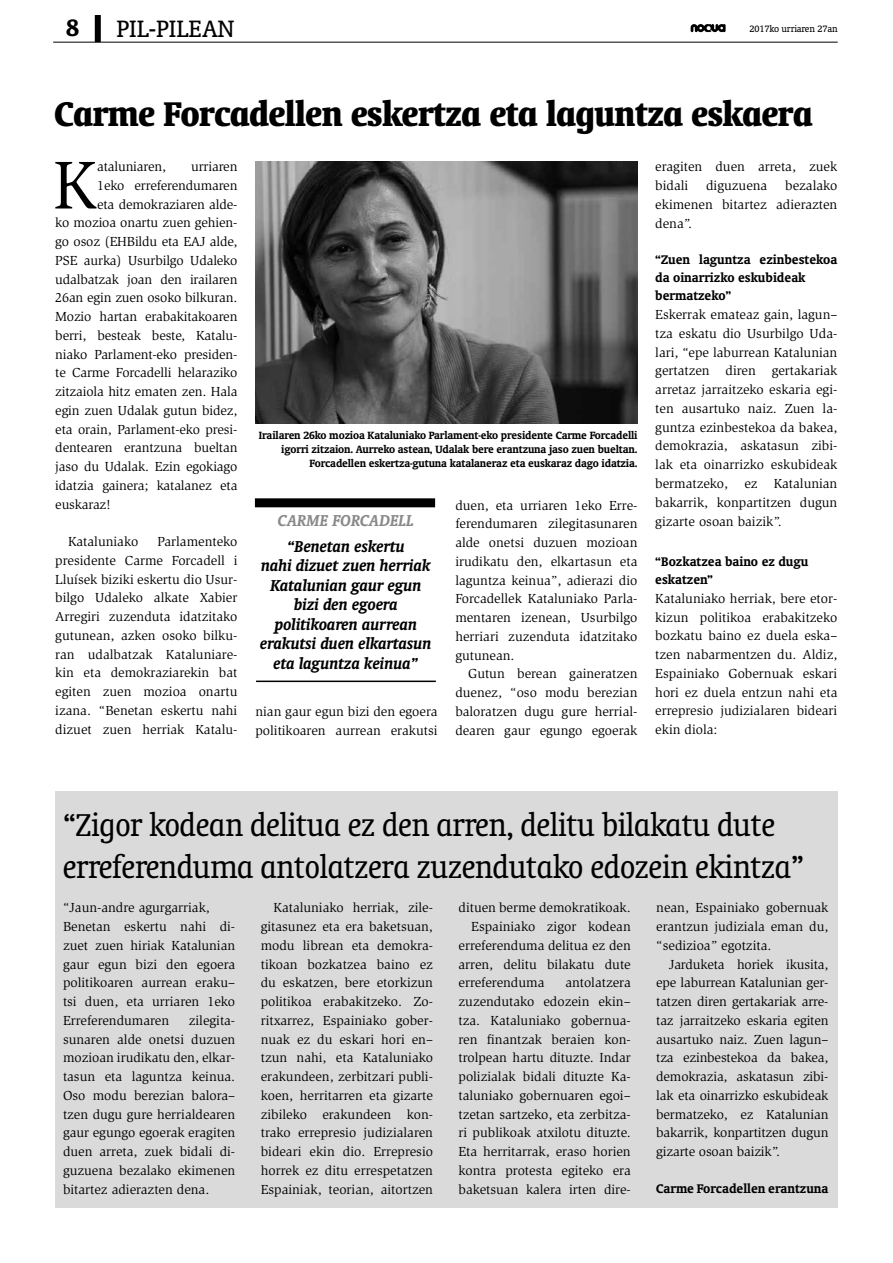
<style>
.page{position:relative;width:893px;height:1263px;background:#fff}
.page>*{position:absolute;margin:0;border:0;box-sizing:border-box;transform-origin:0 0}
.t1{font:69.45px "Slimbach";color:#000}
.t2{font:700 condensed 39px "Oranda BT";letter-spacing:-.01em;color:#000}
.t3{font:condensed 36px/42px "Oranda BT";letter-spacing:-.01em;color:#000}
.t4{font:27px "Oranda BT";color:#000}
.t5{font:700 27px "Oranda BT";color:#000}
.t6{font:italic 700 18px/19.5px "Oranda BT";color:#000;text-align:center}
.t7{font:italic 700 18px "Oranda BT";color:#8a8989}
.t8{font:700 14.25px/18px "Oranda BT";color:#000}
.t9{font:13.5px/18.8px "Slimbach";color:#000;text-align:justify}
.t10{font:700 12px/14.4px "Oranda BT";letter-spacing:-.01em;color:#000;text-align:right}
.t11{font:10.5px "Oranda BT";letter-spacing:-.01em;color:#000}
</style>
<div class="page">
<svg style="left:691px;top:24px;width:35px;height:8px"></svg>
<hr style="left:53px;top:42px;width:785px;height:1px;background:#000">
<div style="left:95px;top:15px;width:6px;height:27px;background:#000"></div>
<img style="left:256px;top:161px;width:382px;height:262px">
<div style="left:255px;top:498px;width:180px;height:9px;background:#000"></div>
<hr style="left:256px;top:680px;width:180px;height:2px;background:#000">
<div style="left:55px;top:791px;width:782px;height:417px;background:#dadada"></div>
<h3 class="t5" style="left:66px;top:12px;width:15px">8</h3>
<h3 class="t4" style="left:117px;top:12px;width:119px">PIL-PILEAN</h3>
<p class="t11" style="left:750px;top:23px;width:90px">2017ko urriaren 27an</p>
<h2 class="t2" style="left:54px;top:91px;width:760px">Carme Forcadellen eskertza eta laguntza eskaera</h2>
<h1 class="t1" style="left:53px;top:146px;width:47px">K</h1>
<p class="t9" style="left:97px;top:157px;width:70px">ataluniaren,</p>
<p class="t9" style="left:191px;top:157px;width:48px">urriaren</p>
<p class="t9" style="left:655px;top:158px;width:184px">eragiten duen arreta, zuek bidali</p>
<p class="t9" style="left:97px;top:176px;width:142px">1eko erreferendumaren</p>
<p class="t9" style="left:97px;top:195px;width:142px">eta demokraziaren alde-</p>
<p class="t9" style="left:55px;top:213px;width:184px">ko mozioa onartu zuen gehien-</p>
<p class="t9" style="left:55px;top:232px;width:184px">go osoz (EHBildu eta EAJ alde,</p>
<p class="t9" style="left:55px;top:251px;width:184px">PSE aurka) Usurbilgo Udaleko</p>
<p class="t9" style="left:55px;top:270px;width:184px">udalbatzak joan den irailaren</p>
<p class="t9" style="left:55px;top:288px;width:184px">26an egin zuen osoko bilkuran.</p>
<p class="t9" style="left:55px;top:307px;width:184px">Mozio hartan erabakitakoaren</p>
<p class="t9" style="left:55px;top:326px;width:184px">berri, besteak beste, Katalu-</p>
<p class="t9" style="left:55px;top:345px;width:184px">niako Parlament-eko presiden-</p>
<p class="t9" style="left:55px;top:363px;width:184px">te Carme Forcadelli helaraziko</p>
<p class="t9" style="left:55px;top:382px;width:184px">zitzaiola hitz ematen zen. Hala</p>
<p class="t9" style="left:55px;top:401px;width:184px">egin zuen Udalak gutun bidez,</p>
<p class="t9" style="left:55px;top:420px;width:184px">eta orain, Parlament-eko presi-</p>
<p class="t9" style="left:55px;top:438px;width:184px">dentearen erantzuna bueltan</p>
<p class="t9" style="left:55px;top:457px;width:184px">jaso du Udalak. Ezin egokiago</p>
<p class="t9" style="left:55px;top:476px;width:184px">idatzia gainera; katalanez eta</p>
<p class="t9" style="left:55px;top:495px;width:57px">euskaraz!</p>
<p class="t9" style="left:68px;top:532px;width:72px">Kataluniako</p>
<p class="t9" style="left:655px;top:176px;width:184px;text-indent:130px">bezalako ekimenen bitartez adierazten dena”.</p>
<p class="t8" style="left:655px;top:251px;width:184px">“Zuen laguntza ezinbestekoa da oinarrizko eskubideak bermatzeko”</p>
<p class="t9" style="left:655px;top:305px;width:184px">Eskerrak emateaz gain, lagun– tza eskatu dio Usurbilgo Uda&shy;lari, “epe laburrean Katalunian gertatzen diren gertakariak arretaz jarraitzeko eskaria egi&shy;ten ausartuko naiz. Zuen la&shy;guntza ezinbestekoa da bakea, demokrazia, askatasun zibi&shy;lak eta oinarrizko eskubideak bermatzeko, ez Katalunian bakarrik, konpartitzen dugun gizarte osoan baizik”.</p>
<p class="t8" style="left:655px;top:552px;width:155px">“Bozkatzea baino ez dugu eskatzen”</p>
<p class="t9" style="left:655px;top:589px;width:184px">Kataluniako herriak, bere etor&shy;kizun politikoa erabakitzeko bozkatu baino ez duela eska– tzen nabarmentzen du. Aldiz, Espainiako Gobernuak eskari hori ez duela entzun nahi eta errepresio judizialaren bideari ekin diola:</p>
<p class="t9" style="left:706px;top:176px;width:63px">diguzuena</p>
<p class="t10" style="left:259px;top:427px;width:380px">Irailaren 26ko mozioa Kataluniako Parlament-eko presidente Carme Forcadelli igorri zitzaion. Aurreko astean, Udalak bere erantzuna jaso zuen bueltan.<br>Forcadellen eskertza-gutuna katalaneraz eta euskaraz dago idatzia.</p>
<p class="t9" style="left:455px;top:496px;width:184px">duen, eta urriaren 1eko Erre&shy;ferendumaren zilegitasunaren alde onetsi duzuen mozioan irudikatu den, elkartasun eta laguntza keinua”, adierazi dio Forcadellek Kataluniako Parla&shy;mentaren izenean, Usurbilgo herriari zuzenduta idatzitako gutunean.</p>
<p class="t9" style="left:455px;top:664px;width:184px;text-indent:13px">Gutun berean gaineratzen duenez, “oso modu berezian baloratzen dugu gure herrial&shy;dearen gaur egungo egoerak</p>
<h3 class="t7" style="left:278px;top:510px;width:138px">CARME FORCADELL</h3>
<h3 class="t6" style="left:260px;top:536px;width:173px">“Benetan eskertu<br>nahi dizuet zuen herriak<br>Katalunian gaur egun bizi den egoera politikoaren aurrean erakutsi duen elkartasun eta laguntza keinua”</h3>
<p class="t9" style="left:55px;top:532px;width:184px;text-indent:102px">Parlamenteko presidente Carme Forcadell i Lluísek biziki eskertu dio Usur&shy;bilgo Udaleko alkate Xabier Arregiri zuzenduta idatzitako gutunean, azken osoko bilku&shy;ran udalbatzak Kataluniare&shy;kin eta demokraziarekin bat egiten zuen mozioa onartu izana. “Benetan eskertu nahi dizuet zuen herriak Katalu-</p>
<p class="t9" style="left:255px;top:702px;width:184px">nian gaur egun bizi den egoera politikoaren aurrean erakutsi</p>
<h3 class="t3" style="left:63px;top:803px;width:743px">“Zigor kodean delitua ez den arren, delitu bilakatu dute erreferenduma antolatzera zuzendutako edozein ekintza”</h3>
<p class="t9" style="left:63px;top:898px;width:174px;text-align:left">“Jaun-andre agurgarriak,<br>Benetan eskertu nahi di&shy;zuet zuen hiriak Katalunian gaur egun bizi den egoera politikoaren aurrean eraku– tsi duen, eta urriaren 1eko<br>Erreferendumaren</p>
<p class="t9" style="left:63px;top:1011px;width:174px;text-indent:126px">zilegita&shy;sunaren alde onetsi duzuen mozioan irudikatu den, elkar&shy;tasun eta laguntza keinua.<br>Oso modu berezian balora– tzen dugu gure herrialdearen gaur egungo egoerak eragiten duen arreta, zuek bidali di&shy;guzuena bezalako ekimenen bitartez adierazten dena.</p>
<p class="t9" style="left:261px;top:898px;width:174px;text-indent:13px">Kataluniako herriak, zile&shy;gitasunez eta era baketsuan, modu librean eta demokra&shy;tikoan bozkatzea baino ez du eskatzen, bere etorkizun politikoa erabakitzeko. Zo&shy;ritxarrez, Espainiako gober&shy;nuak ez du eskari hori en– tzun nahi, eta Kataluniako erakundeen, zerbitzari publi&shy;koen, herritarren eta gizarte zibileko erakundeen kon&shy;trako errepresio judizialaren bideari ekin dio. Errepresio horrek ez ditu errespetatzen Espainiak, teorian, aitortzen</p>
<p class="t9" style="left:458px;top:899px;width:174px">dituen berme demokratikoak.</p>
<p class="t9" style="left:471px;top:917px;width:161px">Espainiako zigor kodean</p>
<p class="t9" style="left:458px;top:936px;width:174px">erreferenduma delitua ez den</p>
<p class="t9" style="left:458px;top:955px;width:174px">arren, delitu bilakatu dute</p>
<p class="t9" style="left:458px;top:974px;width:87px">erreferenduma</p>
<p class="t9" style="left:458px;top:974px;width:174px;text-indent:107px">antolatzera zuzendutako edozein ekin– tza. Kataluniako gobernua&shy;ren finantzak beraien kon&shy;trolpean hartu dituzte. Indar polizialak bidali dituzte Ka&shy;taluniako gobernuaren egoi– tzetan sartzeko, eta zerbitza&shy;ri publikoak atxilotu dituzte.<br>Eta herritarrak, eraso horien kontra protesta egiteko era baketsuan kalera irten dire-</p>
<p class="t9" style="left:656px;top:899px;width:174px">nean, Espainiako gobernuak erantzun judiziala eman du, “sedizioa” egotzita.</p>
<p class="t9" style="left:656px;top:955px;width:174px;text-indent:13px">Jarduketa horiek ikusita, epe laburrean Katalunian ger&shy;tatzen diren gertakariak arre&shy;taz jarraitzeko eskaria egiten ausartuko naiz. Zuen lagun– tza ezinbestekoa da bakea, demokrazia, askatasun zibi&shy;lak eta oinarrizko eskubideak bermatzeko, ez Katalunian bakarrik, konpartitzen dugun gizarte osoan baizik”.</p>
<p class="t8" style="left:656px;top:1179px;width:174px">Carme Forcadellen erantzuna</p>
</div>
